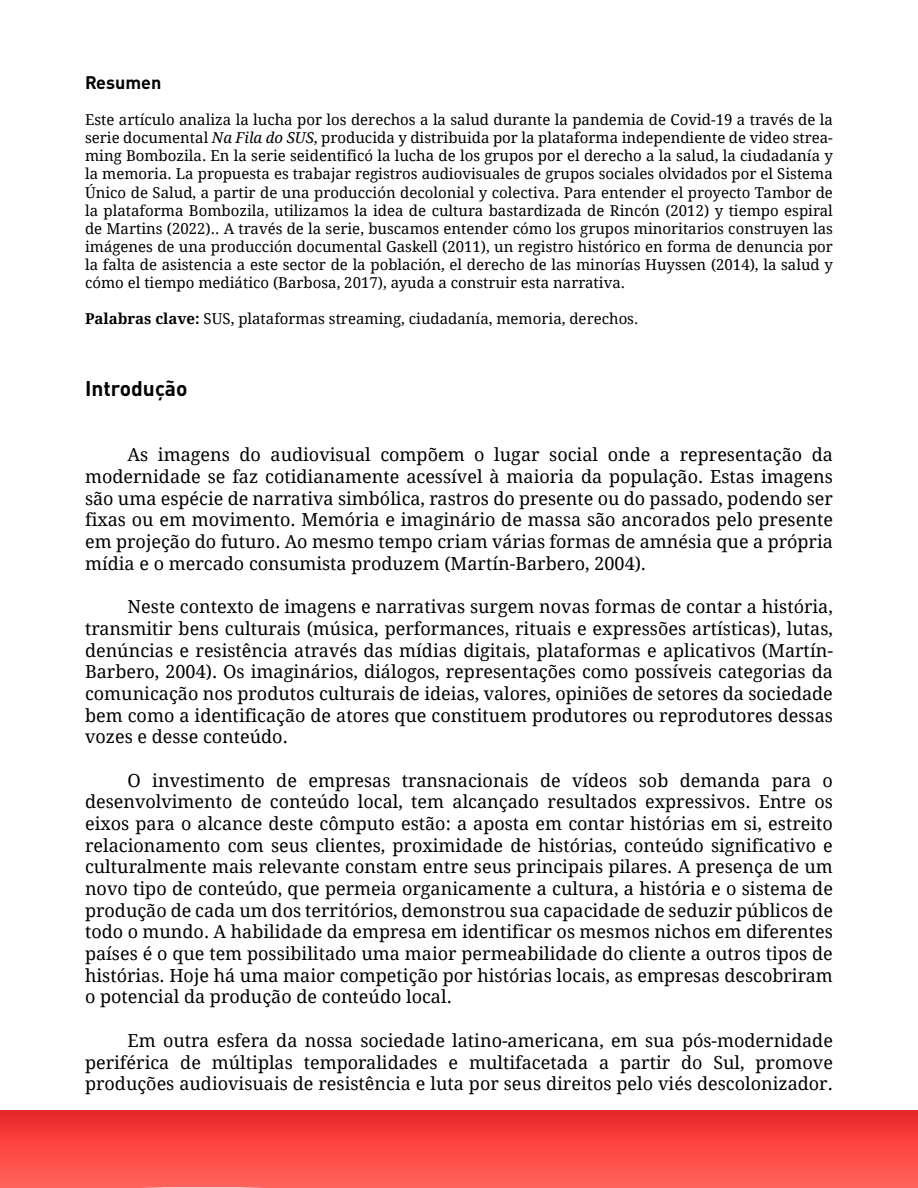
<style>
.page{position:relative;width:918px;height:1188px;background:#fff}
.page>*{position:absolute;margin:0;border:0;box-sizing:border-box;transform-origin:0 0}
.Intertitulos{font:700 21px "DIN Pro";color:#000}
.Párrafos{font:18px/21.8px "Droid Serif";color:#000;text-align:justify}
.Titulos_del_Resumen{font:700 18px "DIN Pro";color:#000}
.Resumen__texto{font:15px/18.1px "Droid Serif";color:#000;text-align:justify}
.s1{font-style:italic}
.s2{font-weight:700}
</style>
<div class="page">
<svg style="left:0;top:1110px;width:918px;height:78px;background:#f84541"></svg>
<p class="Titulos_del_Resumen" style="left:85px;top:68px;width:78px">Resumen</p>
<p class="Resumen__texto" style="left:85px;top:111px;width:749px">Este artículo analiza la lucha por los derechos a la salud durante la pandemia de Covid-19 a través de la serie documental <span class="s1">Na Fila do SUS</span>, producida y distribuida por la plataforma independiente de video strea&shy;ming Bombozila. En la serie seidentificó la lucha de los grupos por el derecho a la salud, la ciudadanía y la memoria. La propuesta es trabajar registros audiovisuales de grupos sociales olvidados por el Sistema Único de Salud, a partir de una producción decolonial y colectiva. Para entender el proyecto Tambor de la plataforma Bombozila, utilizamos la idea de cultura bastardizada de Rincón (2012) y tiempo espiral de Martins (2022).. A través de la serie, buscamos entender cómo los grupos minoritarios construyen las imágenes de una producción documental Gaskell (2011), un registro histórico en forma de denuncia por la falta de asistencia a este sector de la población, el derecho de las minorías Huyssen (2014), la salud y cómo el tiempo mediático (Barbosa, 2017), ayuda a construir esta narrativa.</p>
<p class="Resumen__texto" style="left:85px;top:310px;width:555px"><span class="s2">Palabras clave:</span> SUS, plataformas streaming, ciudadanía, memoria, derechos.</p>
<p class="Intertitulos" style="left:85px;top:371px;width:104px">Introdução</p>
<p class="Párrafos" style="left:85px;top:444px;width:749px;text-indent:43px">As imagens do audiovisual compõem o lugar social onde a representação da modernidade se faz cotidianamente acessível à maioria da população. Estas imagens são uma espécie de narrativa simbólica, rastros do presente ou do passado, podendo ser fixas ou em movimento. Memória e imaginário de massa são ancorados pelo presente em projeção do futuro. Ao mesmo tempo criam várias formas de amnésia que a própria mídia e o mercado consumista produzem (Martín-Barbero, 2004).</p>
<p class="Párrafos" style="left:85px;top:596px;width:749px;text-indent:43px">Neste contexto de imagens e narrativas surgem novas formas de contar a história, transmitir bens culturais (música, performances, rituais e expressões artísticas), lutas, denúncias e resistência através das mídias digitais, plataformas e aplicativos (Martín-Barbero, 2004). Os imaginários, diálogos, representações como possíveis categorias da comunicação nos produtos culturais de ideias, valores, opiniões de setores da sociedade bem como a identificação de atores que constituem produtores ou reprodutores dessas vozes e desse conteúdo.</p>
<p class="Párrafos" style="left:85px;top:770px;width:749px;text-indent:43px">O investimento de empresas transnacionais de vídeos sob demanda para o desenvolvimento de conteúdo local, tem alcançado resultados expressivos. Entre os eixos para o alcance deste cômputo estão: a aposta em contar histórias em si, estreito relacionamento com seus clientes, proximidade de histórias, conteúdo significativo e culturalmente mais relevante constam entre seus principais pilares. A presença de um novo tipo de conteúdo, que permeia organicamente a cultura, a história e o sistema de produção de cada um dos territórios, demonstrou sua capacidade de seduzir públicos de todo o mundo. A habilidade da empresa em identificar os mesmos nichos em diferentes países é o que tem possibilitado uma maior permeabilidade do cliente a outros tipos de histórias. Hoje há uma maior competição por histórias locais, as empresas descobriram o potencial da produção de conteúdo local.</p>
<p class="Párrafos" style="left:85px;top:1030px;width:749px;text-indent:43px">Em outra esfera da nossa sociedade latino-americana, em sua pós-modernidade periférica de múltiplas temporalidades e multifacetada a partir do Sul, promove produções audiovisuais de resistência e luta por seus direitos pelo viés descolonizador.</p>
</div>
